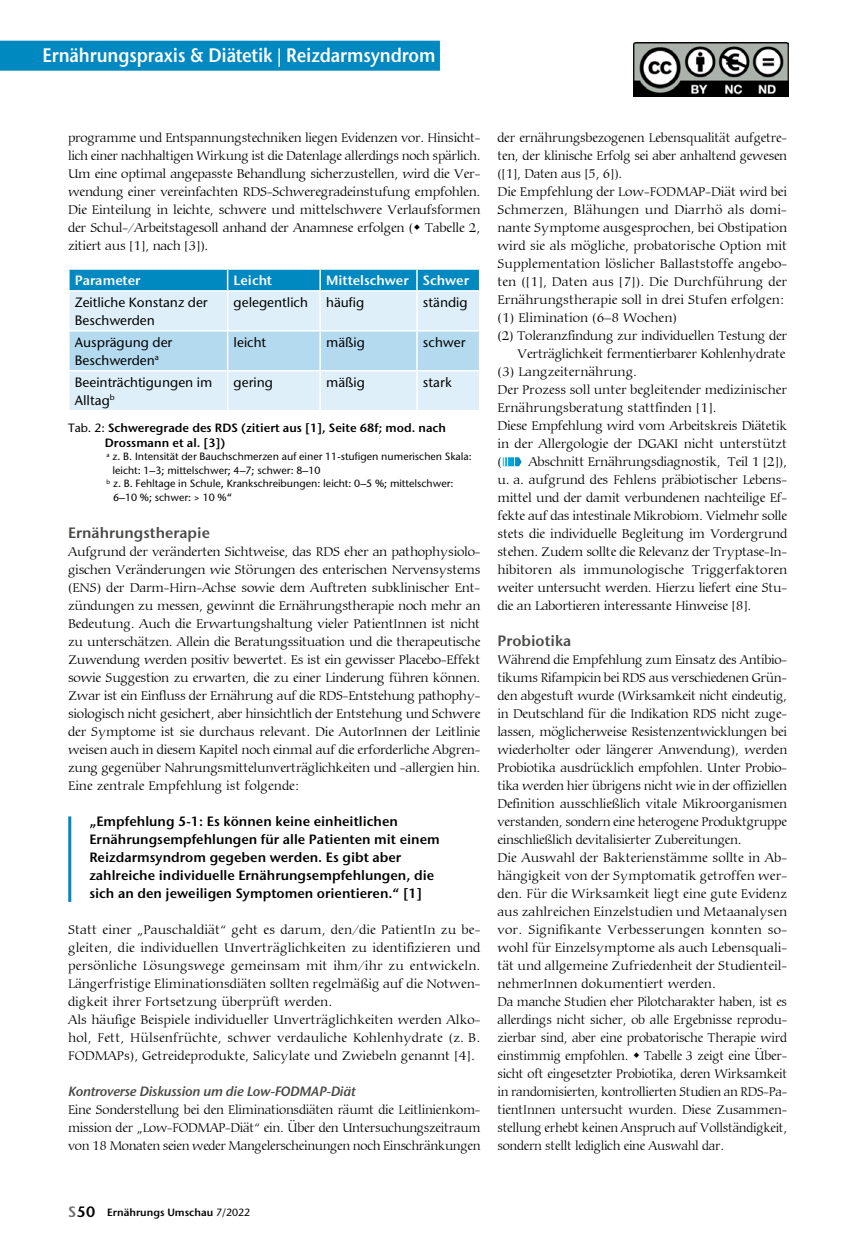
<style>
.page{position:relative;width:851px;height:1246px;background:#fff}
.page>*{position:absolute;margin:0;border:0;box-sizing:border-box;transform-origin:0 0}
.t1{font:600 19.5px "Stone Sans ITC Pro";letter-spacing:-.01em;color:#fff;scale:.9 1}
.t2{font:600 15px "Stone Sans ITC Pro";color:#494948}
.t3{font:300 13.5px/18px "Carmina BT";letter-spacing:-.01em;color:#000;text-align:justify}
.t4{font:600 13.5px/18px "Stone Sans ITC Pro";color:#000}
.t5{font:500 13.5px/18px "Stone Sans ITC Std";color:#000}
.t6{font:italic 600 13.5px "Stone Sans ITC Pro";letter-spacing:-.02em;color:#494948}
.t7{font:300 13.5px "Carmina BT";letter-spacing:.01em;color:#000}
.t8{font:600 13.5px "Stone Sans ITC Pro";color:#fff}
.t9{font:600 12px/15px "Stone Sans ITC Pro";color:#000}
.t10{font:500 10.5px "Stone Sans ITC Std";color:#000}
.t11{font:600 10.5px "Stone Sans ITC Pro";color:#000}
.s1{font-family:"Stone Sans ITC Std";font-weight:500}
.s2{font-size:15px;color:#6f6f6e}
.s3{font-size:15px}
</style>
<div class="page">
<div style="left:0;top:41px;width:440px;height:30px;background:#0088c1"></div>
<hr style="left:68px;top:816px;width:3px;height:86px;background:#0088c1">
<img style="left:502px;top:457px;width:19px;height:9px">
<svg style="left:504px;top:457px;width:4px;height:9px"></svg>
<div style="left:70px;top:292px;width:409px;height:118px;background:#dfeff9"></div>
<div style="left:70px;top:332px;width:409px;height:38px;background:#b4daef"></div>
<svg style="left:69px;top:269px;width:411px;height:21px;background:#0c8dc4"></svg>
<hr style="left:227px;top:292px;width:1px;height:38px;background:#fff">
<hr style="left:319px;top:292px;width:2px;height:38px;background:#fff">
<hr style="left:416px;top:292px;width:1px;height:38px;background:#fff">
<hr style="left:68px;top:330px;width:159px;height:2px;background:#fff">
<hr style="left:227px;top:330px;width:93px;height:2px;background:#fff">
<hr style="left:227px;top:332px;width:1px;height:38px;background:#fff">
<hr style="left:320px;top:330px;width:97px;height:2px;background:#fff">
<hr style="left:319px;top:332px;width:2px;height:38px;background:#fff">
<hr style="left:417px;top:330px;width:63px;height:2px;background:#fff">
<hr style="left:416px;top:332px;width:1px;height:38px;background:#fff">
<hr style="left:68px;top:370px;width:159px;height:1px;background:#fff">
<hr style="left:227px;top:370px;width:93px;height:1px;background:#fff">
<hr style="left:227px;top:371px;width:1px;height:39px;background:#fff">
<hr style="left:320px;top:370px;width:97px;height:1px;background:#fff">
<hr style="left:319px;top:371px;width:2px;height:39px;background:#fff">
<hr style="left:417px;top:370px;width:63px;height:1px;background:#fff">
<hr style="left:416px;top:371px;width:1px;height:39px;background:#fff">
<img style="left:633px;top:43px;width:155px;height:54px">
<h1 class="t1" style="left:43px;top:43px;width:438px">Ernährungspraxis &amp; Diätetik | Reizdarmsyndrom</h1>
<p class="t3" style="left:68px;top:129px;width:414px">programme und Entspannungstechniken liegen Evidenzen vor. Hinsicht&shy;lich einer nachhaltigen Wirkung ist die Datenlage allerdings noch spärlich.<br>Um eine optimal angepasste Behandlung sicherzustellen, wird die Ver&shy;wendung einer vereinfachten RDS-Schweregradeinstufung empfohlen.<br>Die Einteilung in leichte, schwere und mittelschwere Verlaufsformen der Schul-/Arbeitstagesoll anhand der Anamnese erfolgen ( Tabelle 2, zitiert aus [1], nach [3]).</p>
<p class="t8" style="left:75px;top:272px;width:67px">Parameter</p>
<p class="t8" style="left:233px;top:272px;width:40px">Leicht</p>
<p class="t8" style="left:326px;top:272px;width:144px">Mittelschwer Schwer</p>
<p class="t5" style="left:75px;top:293px;width:134px">Zeitliche Konstanz der<br>Beschwerden</p>
<p class="t5" style="left:233px;top:293px;width:76px">gelegentlich</p>
<p class="t5" style="left:326px;top:293px;width:40px">häufig</p>
<p class="t5" style="left:423px;top:293px;width:46px">ständig</p>
<p class="t5" style="left:75px;top:333px;width:99px">Ausprägung der<br>Beschwerden<sup>a</sup></p>
<p class="t5" style="left:233px;top:333px;width:34px">leicht</p>
<p class="t5" style="left:326px;top:333px;width:40px">mäßig</p>
<p class="t5" style="left:423px;top:333px;width:44px">schwer</p>
<p class="t5" style="left:75px;top:373px;width:139px">Beeinträchtigungen im<br>Alltag<sup>b</sup></p>
<p class="t5" style="left:233px;top:373px;width:41px">gering</p>
<p class="t5" style="left:326px;top:373px;width:40px">mäßig</p>
<p class="t5" style="left:423px;top:373px;width:30px">stark</p>
<p class="t9" style="left:105px;top:420px;width:342px;text-indent:-37px"><span class="s1">Tab. 2:</span> Schweregrade des RDS (zitiert aus [1], Seite 68f; mod. nach<br>Drossmann et al. [3])</p>
<p class="t10" style="left:107px;top:450px;width:367px"><sup>a</sup> z. B. Intensität der Bauchschmerzen auf einer 11-stufigen numerischen Skala:</p>
<p class="t10" style="left:112px;top:463px;width:209px">leicht: 1–3; mittelschwer; 4–7; schwer: 8–10</p>
<p class="t10" style="left:107px;top:477px;width:348px"><sup>b</sup> z. B. Fehltage in Schule, Krankschreibungen: leicht: 0–5 %; mittelschwer:</p>
<p class="t10" style="left:113px;top:490px;width:120px">6–10 %; schwer: &gt; 10 %“</p>
<p class="t2" style="left:68px;top:524px;width:143px">Ernährungstherapie</p>
<p class="t3" style="left:68px;top:543px;width:414px">Aufgrund der veränderten Sichtweise, das RDS eher an pathophysiolo&shy;gischen Veränderungen wie Störungen des enterischen Nervensystems (ENS) der Darm-Hirn-Achse sowie dem Auftreten subklinischer Ent&shy;zündungen zu messen, gewinnt die Ernährungstherapie noch mehr an Bedeutung. Auch die Erwartungshaltung vieler PatientInnen ist nicht zu unterschätzen. Allein die Beratungssituation und die therapeutische Zuwendung werden positiv bewertet. Es ist ein gewisser Placebo-Effekt sowie Suggestion zu erwarten, die zu einer Linderung führen können.<br>Zwar ist ein Einfluss der Ernährung auf die RDS-Entstehung pathophy&shy;siologisch nicht gesichert, aber hinsichtlich der Entstehung und Schwere der Symptome ist sie durchaus relevant. Die AutorInnen der Leitlinie weisen auch in diesem Kapitel noch einmal auf die erforderliche Abgren&shy;zung gegenüber Nahrungsmittelunverträglichkeiten und -allergien hin.<br>Eine zentrale Empfehlung ist folgende:</p>
<p class="t4" style="left:89px;top:812px;width:352px">„Empfehlung 5-1: Es können keine einheitlichen Ernährungsempfehlungen für alle Patienten mit einem Reizdarmsyndrom gegeben werden. Es gibt aber zahlreiche individuelle Ernährungsempfehlungen, die sich an den jeweiligen Symptomen orientieren.“ [1]</p>
<p class="t3" style="left:68px;top:921px;width:414px;text-align:left">Statt einer „Pauschaldiät“ geht es darum, den/die PatientIn zu be&shy;gleiten, die individuellen Unverträglichkeiten zu identifizieren und persönliche Lösungswege gemeinsam mit ihm/ihr zu entwickeln.<br>Längerfristige Eliminationsdiäten sollten regelmäßig auf die Notwen&shy;digkeit ihrer Fortsetzung überprüft werden.<br>Als häufige Beispiele individueller Unverträglichkeiten werden Alko&shy;hol, Fett, Hülsenfrüchte, schwer verdauliche Kohlenhydrate (z. B.<br>FODMAPs), Getreideprodukte, Salicylate und Zwiebeln genannt [4].</p>
<p class="t6" style="left:68px;top:1083px;width:289px">Kontroverse Diskussion um die Low-FODMAP-Diät</p>
<p class="t3" style="left:68px;top:1101px;width:414px">Eine Sonderstellung bei den Eliminationsdiäten räumt die Leitlinienkom&shy;mission der „Low-FODMAP-Diät“ ein. Über den Untersuchungszeitraum von 18 Monaten seien weder Mangelerscheinungen noch Einschränkungen</p>
<p class="t3" style="left:497px;top:129px;width:291px">der ernährungsbezogenen Lebensqualität aufgetre-</p>
<p class="t3" style="left:497px;top:147px;width:291px">ten, der klinische Erfolg sei aber anhaltend gewesen</p>
<p class="t3" style="left:497px;top:165px;width:126px">([1], Daten aus [5, 6]).</p>
<p class="t3" style="left:497px;top:183px;width:291px">Die Empfehlung der Low-FODMAP-Diät wird bei</p>
<p class="t7" style="left:497px;top:202px;width:291px">Schmerzen, Blähungen und Diarrhö als domi-</p>
<p class="t3" style="left:497px;top:219px;width:291px">nante Symptome ausgesprochen, bei Obstipation</p>
<p class="t3" style="left:497px;top:237px;width:291px">wird sie als mögliche, probatorische Option mit</p>
<p class="t3" style="left:497px;top:255px;width:291px">Supplementation löslicher Ballaststoffe angebo-</p>
<p class="t3" style="left:497px;top:273px;width:291px">ten ([1], Daten aus [7]). Die Durchführung der</p>
<p class="t3" style="left:497px;top:291px;width:288px">Ernährungstherapie soll in drei Stufen erfolgen:</p>
<p class="t3" style="left:497px;top:309px;width:181px">(1) Elimination (6–8 Wochen)</p>
<p class="t3" style="left:497px;top:327px;width:291px">(2) Toleranzfindung zur individuellen Testung der</p>
<p class="t3" style="left:517px;top:345px;width:270px">Verträglichkeit fermentierbarer Kohlenhydrate</p>
<p class="t3" style="left:497px;top:363px;width:141px">(3) Langzeiternährung.</p>
<p class="t3" style="left:497px;top:381px;width:291px">Der Prozess soll unter begleitender medizinischer</p>
<p class="t3" style="left:497px;top:399px;width:221px">Ernährungsberatung stattfinden [1].</p>
<p class="t3" style="left:497px;top:417px;width:291px">Diese Empfehlung wird vom Arbeitskreis Diätetik</p>
<p class="t3" style="left:497px;top:435px;width:291px">in der Allergologie der DGAKI nicht unterstützt</p>
<p class="t3" style="left:497px;top:453px;width:6px">(</p>
<p class="t3" style="left:497px;top:453px;width:291px;text-indent:31px">Abschnitt Ernährungsdiagnostik, Teil 1 [2]), u. a. aufgrund des Fehlens präbiotischer Lebens&shy;mittel und der damit verbundenen nachteilige Ef&shy;fekte auf das intestinale Mikrobiom. Vielmehr solle stets die individuelle Begleitung im Vordergrund stehen. Zudem sollte die Relevanz der Tryptase-In&shy;hibitoren als immunologische Triggerfaktoren weiter untersucht werden. Hierzu liefert eine Stu&shy;die an Labortieren interessante Hinweise [8].</p>
<p class="t2" style="left:497px;top:632px;width:75px">Probiotika</p>
<p class="t3" style="left:497px;top:651px;width:291px;text-align:left">Während die Empfehlung zum Einsatz des Antibio&shy;tikums Rifampicin bei RDS aus verschiedenen Grün&shy;den abgestuft wurde (Wirksamkeit nicht eindeutig, in Deutschland für die Indikation RDS nicht zuge&shy;lassen, möglicherweise Resistenzentwicklungen bei wiederholter oder längerer Anwendung), werden Probiotika ausdrücklich empfohlen. Unter Probio&shy;tika werden hier übrigens nicht wie in der offiziellen Definition ausschließlich vitale Mikroorganismen verstanden, sondern eine heterogene Produktgruppe einschließlich devitalisierter Zubereitungen.<br>Die Auswahl der Bakterienstämme sollte in Ab&shy;hängigkeit von der Symptomatik getroffen wer&shy;den. Für die Wirksamkeit liegt eine gute Evidenz aus zahlreichen Einzelstudien und Metaanalysen vor. Signifikante Verbesserungen konnten so&shy;wohl für Einzelsymptome als auch Lebensquali&shy;tät und allgemeine Zufriedenheit der Studienteil&shy;nehmerInnen dokumentiert werden.<br>Da manche Studien eher Pilotcharakter haben, ist es allerdings nicht sicher, ob alle Ergebnisse reprodu&shy;zierbar sind, aber eine probatorische Therapie wird einstimmig empfohlen. Tabelle 3 zeigt eine Über&shy;sicht oft eingesetzter Probiotika, deren Wirksamkeit in randomisierten, kontrollierten Studien an RDS-Pa&shy;tientInnen untersucht wurden. Diese Zusammen&shy;stellung erhebt keinen Anspruch auf Vollständigkeit, sondern stellt lediglich eine Auswahl dar.</p>
<p class="t11" style="left:68px;top:1205px;width:184px"><span class="s2">S</span><span class="s3">50</span> Ernährungs Umschau <span class="s1">7/2022</span></p>
</div>
